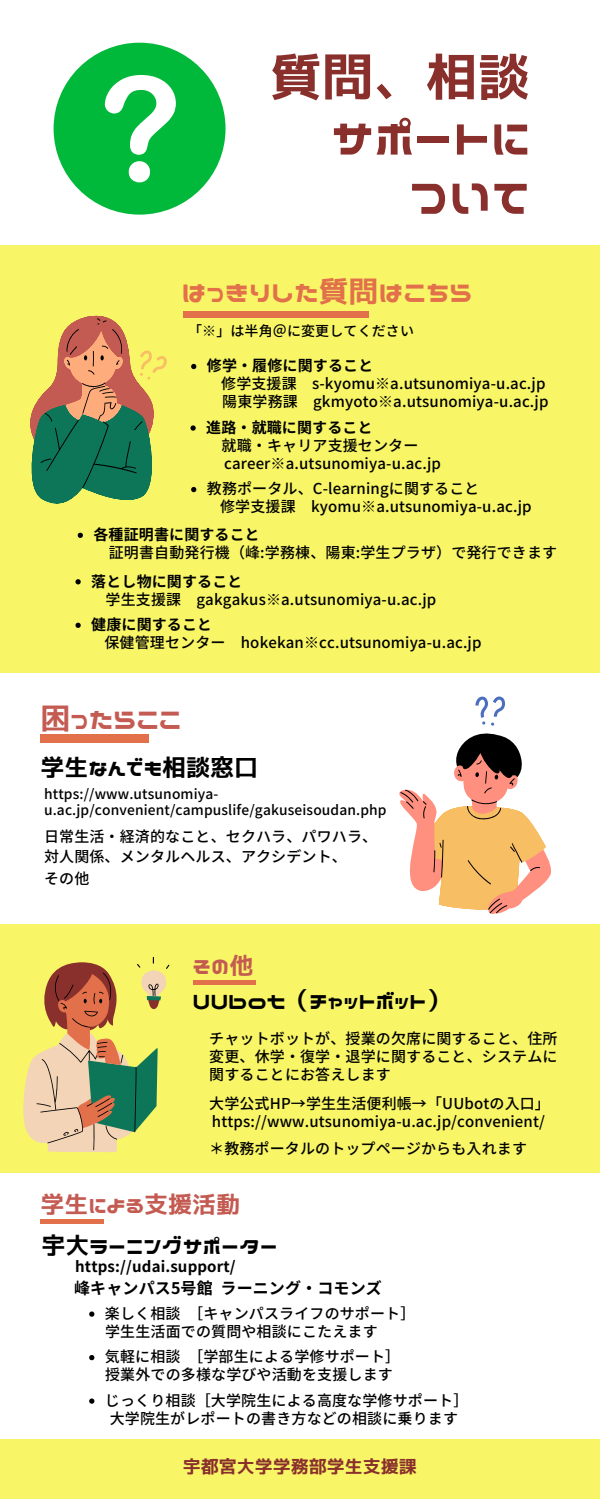
<style>
.page{position:relative;width:600px;height:1500px;background:#fff}
.page>*{position:absolute;margin:0;border:0;box-sizing:border-box;transform-origin:0 0}
.t1{font:52px/59.2px "Nico Kaku";color:#892f2c;text-align:right}
.t2{font:30px "Nico Kaku";color:#e1704b}
.t3{font:30px "Nico Kaku";color:#c45b52}
.t4{font:24px "Nico Kaku";color:#000}
.t5{font:24px "Nico Kaku";color:#c45b52}
.t6{font:18px "Nico Kaku";color:#892f2c}
.t7{font:700 16px "Noto Sans JP";letter-spacing:.01em;color:#000}
.t8{font:500 15px/18px "Noto Sans JP";letter-spacing:.01em;color:#000}
.t9{font:700 15px "Noto Sans JP";letter-spacing:.01em;color:#000}
.t10{font:500 14px "Noto Sans JP";letter-spacing:.01em;color:#000}
.t11{font:500 13.8px/16.5px "Noto Sans JP";letter-spacing:.01em;color:#000}
</style>
<div class="page">
<div style="left:0;top:245px;width:600px;height:428px;background:#f8f667"></div>
<div style="left:0;top:924px;width:600px;height:249px;background:#f8f667"></div>
<div style="left:193px;top:980px;width:63px;height:5px;background:#e1704b"></div>
<div style="left:0;top:1440px;width:600px;height:59px;background:#f8f667"></div>
<svg style="left:30px;top:315px;width:137px;height:189px"></svg>
<svg style="left:399px;top:696px;width:152px;height:218px"></svg>
<svg style="left:23px;top:957px;width:146px;height:195px"></svg>
<div style="left:54px;top:43px;width:171px;height:172px;background:#00b839;border-radius:50%"></div>
<svg style="left:105px;top:75px;width:71px;height:107px"></svg>
<div style="left:183px;top:311px;width:185px;height:7px;background:#e1704b"></div>
<div style="left:40px;top:735px;width:109px;height:8px;background:#e1704b"></div>
<svg style="left:75px;top:579px;width:6px;height:5px"></svg>
<svg style="left:191px;top:364px;width:5px;height:5px"></svg>
<svg style="left:191px;top:487px;width:5px;height:5px"></svg>
<svg style="left:190px;top:425px;width:6px;height:6px"></svg>
<svg style="left:75px;top:623px;width:6px;height:5px"></svg>
<hr style="left:40px;top:1220px;width:63px;height:4px;background:#e1704b">
<svg style="left:78px;top:533px;width:5px;height:5px"></svg>
<svg style="left:89px;top:1311px;width:5px;height:6px"></svg>
<svg style="left:89px;top:1355px;width:5px;height:5px"></svg>
<svg style="left:89px;top:1398px;width:5px;height:6px"></svg>
<h1 class="t1" style="left:270px;top:47px;width:261px">質問、相談サポートに<br>ついて</h1>
<h2 class="t2" style="left:181px;top:277px;width:293px">はっきりした質問はこちら</h2>
<p class="t10" style="left:188px;top:320px;width:227px">「※」は半角＠に変更してください</p>
<p class="t9" style="left:207px;top:354px;width:168px">修学・履修に関すること</p>
<h5 class="t8" style="left:221px;top:374px;width:329px">修学支援課 s-kyomu※a.utsunomiya-u.ac.jp陽東学務課 gkmyoto※a.utsunomiya-u.ac.jp</h5>
<h2 class="t9" style="left:206px;top:416px;width:168px">進路・就職に関すること</h2>
<h3 class="t8" style="left:222px;top:436px;width:221px">就職・キャリア支援センターcareer※a.utsunomiya-u.ac.jp</h3>
<p class="t8" style="left:207px;top:479px;width:274px">教務ポータル、C-learningに関すること</p>
<h5 class="t8" style="left:220px;top:497px;width:313px">修学支援課 kyomu※a.utsunomiya-u.ac.jp</h5>
<h3 class="t9" style="left:93px;top:523px;width:168px">各種証明書に関すること</h3>
<h5 class="t8" style="left:109px;top:543px;width:450px">証明書自動発行機（峰:学務棟、陽東:学生プラザ）で発行できます</h5>
<p class="t9" style="left:91px;top:569px;width:153px">落とし物に関すること</p>
<h5 class="t8" style="left:106px;top:589px;width:332px">学生支援課 gakgakus※a.utsunomiya-u.ac.jp</h5>
<p class="t9" style="left:91px;top:613px;width:123px">健康に関すること</p>
<h5 class="t8" style="left:105px;top:633px;width:379px">保健管理センター hokekan※cc.utsunomiya-u.ac.jp</h5>
<p class="t3" style="left:40px;top:703px;width:142px">困ったらここ</p>
<h5 class="t4" style="left:40px;top:755px;width:219px">学生なんでも相談窓口</h5>
<p class="t11" style="left:44px;top:785px;width:344px">https://www.utsunomiya&shy;u.ac.jp/convenient/campuslife/gakuseisoudan.php</p>
<p class="t8" style="left:44px;top:825px;width:335px;line-height:20.2px">日常生活・経済的なこと、セクハラ、パワハラ、対人関係、メンタルヘルス、アクシデント、</p>
<p class="t8" style="left:44px;top:869px;width:47px">その他</p>
<p class="t5" style="left:193px;top:953px;width:62px">その他</p>
<h5 class="t4" style="left:193px;top:988px;width:259px">UUbot（チャットボット）</h5>
<p class="t8" style="left:209px;top:1029px;width:350px;text-align:justify">チャットボットが、授業の欠席に関すること、住所変更、休学・復学・退学に関すること、システムに関することにお答えします</p>
<h5 class="t8" style="left:209px;top:1093px;width:342px">大学公式HP→学生生活便利帳→「UUbotの入口」</h5>
<h5 class="t8" style="left:212px;top:1111px;width:335px">https://www.utsunomiya-u.ac.jp/convenient/</h5>
<h5 class="t8" style="left:209px;top:1138px;width:319px">＊教務ポータルのトップページからも入れます</h5>
<p class="t5" style="left:40px;top:1192px;width:201px">学生による支援活動</p>
<p class="t4" style="left:42px;top:1233px;width:238px">宇大ラーニングサポーター</p>
<h3 class="t9" style="left:75px;top:1255px;width:162px">https://udai.support/</h3>
<p class="t7" style="left:74px;top:1276px;width:309px">峰キャンパス5号館ラーニング・コモンズ</p>
<h3 class="t8" style="left:105px;top:1304px;width:312px">楽しく相談［キャンパスライフのサポート］</h3>
<h3 class="t8" style="left:105px;top:1322px;width:274px">学生生活面での質問や相談にこたえます</h3>
<h5 class="t8" style="left:105px;top:1347px;width:297px">気軽に相談［学部生による学修サポート］</h5>
<h5 class="t8" style="left:105px;top:1365px;width:289px">授業外での多様な学びや活動を支援します</h5>
<p class="t8" style="left:105px;top:1391px;width:365px">じっくり相談［大学院生による高度な学修サポート］</p>
<h5 class="t8" style="left:110px;top:1409px;width:350px">大学院生がレポートの書き方などの相談に乗ります</h5>
<h5 class="t6" style="left:183px;top:1457px;width:235px">宇都宮大学学務部学生支援課</h5>
</div>
